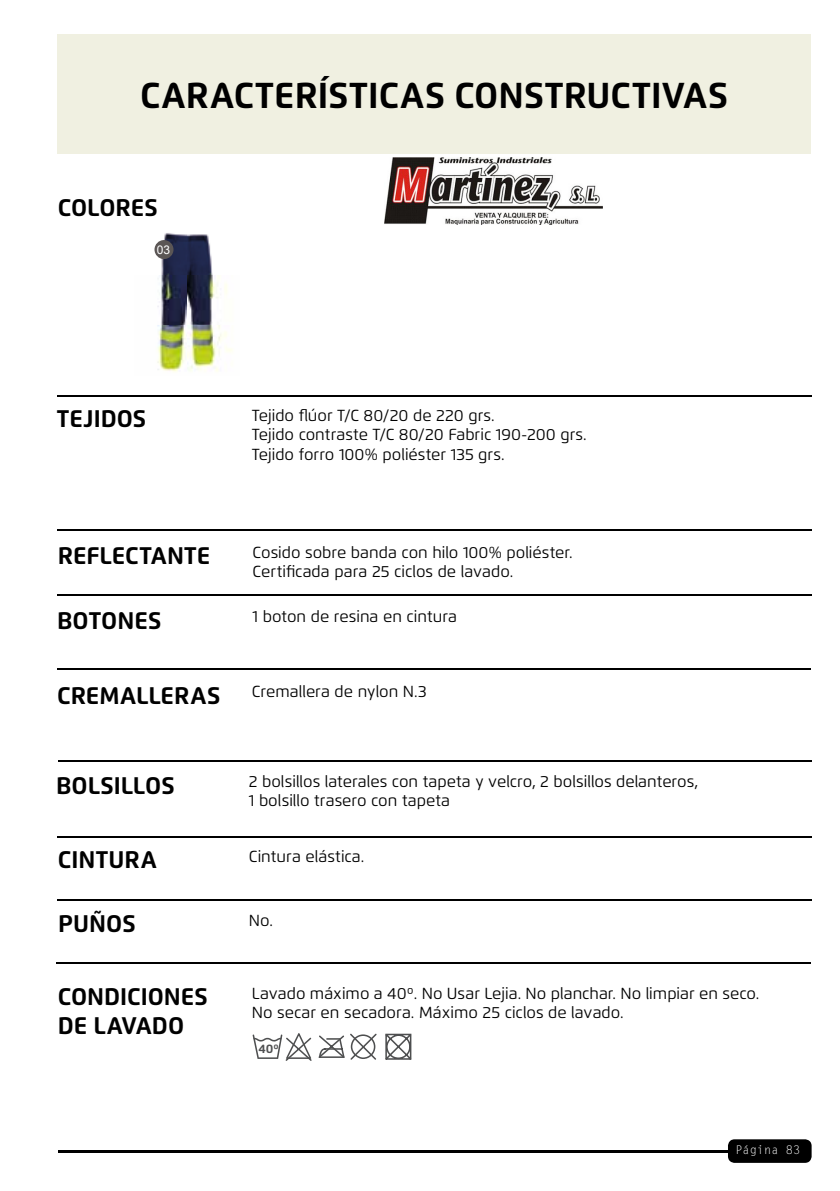
<style>
.page{position:relative;width:840px;height:1191px;background:#fff}
.page>*{position:absolute;margin:0;border:0;box-sizing:border-box;transform-origin:0 0}
.t1{font:700 36px "Flexo";letter-spacing:.01em;color:#000}
.t2{font:700 24px/28.8px "Flexo";color:#000}
.t3{font:16px/19.2px "Flexo";color:#000}
.t4{font:700 12.2px "Flexo";color:#4e4f50}
.t5{font:12px "Letter Gothic Std";color:#fff}
.t6{font:12px "Arial";color:#fff}
</style>
<div class="page">
<div style="left:57px;top:34px;width:753px;height:119px;background:#f0f0e1"></div>
<hr style="left:57px;top:836px;width:754px;height:1px;background:#000">
<hr style="left:57px;top:899px;width:754px;height:2px;background:#000">
<hr style="left:56px;top:962px;width:754px;height:2px;background:#000">
<hr style="left:58px;top:760px;width:753px;height:1px;background:#000">
<hr style="left:57px;top:668px;width:753px;height:2px;background:#000">
<hr style="left:57px;top:529px;width:754px;height:2px;background:#000">
<hr style="left:57px;top:595px;width:754px;height:1px;background:#000">
<hr style="left:57px;top:395px;width:754px;height:2px;background:#000">
<div style="left:727px;top:1139px;width:84px;height:23px;background:#000"></div>
<svg style="left:385px;top:1033px;width:26px;height:26px"></svg>
<svg style="left:318px;top:1035px;width:26px;height:23px"></svg>
<svg style="left:350px;top:1033px;width:26px;height:26px"></svg>
<svg style="left:252px;top:1033px;width:59px;height:28px"></svg>
<hr style="left:58px;top:1150px;width:671px;height:2px;background:#000">
<img style="left:157px;top:233px;width:76px;height:139px">
<div style="left:154px;top:240px;width:19px;height:19px;background:#5b5655;border-radius:50%"></div>
<img style="left:384px;top:158px;width:218px;height:66px">
<h1 class="t1" style="left:140px;top:73px;width:589px">CARACTERÍSTICAS CONSTRUCTIVAS</h1>
<h2 class="t2" style="left:58px;top:193px;width:101px">COLORES</h2>
<p class="t6" style="left:157px;top:241px;width:15px">03</p>
<h2 class="t2" style="left:57px;top:404px;width:91px">TEJIDOS</h2>
<p class="t3" style="left:252px;top:406px;width:336px">Tejido flúor T/C 80/20 de 220 grs.<br>Tejido contraste T/C 80/20 Fabric 190-200 grs.<br>Tejido forro 100% poliéster 135 grs.</p>
<h2 class="t2" style="left:58px;top:541px;width:154px">REFLECTANTE</h2>
<p class="t3" style="left:252px;top:542px;width:321px">Cosido sobre banda con hilo 100% poliéster.<br>Certificada para 25 ciclos de lavado.</p>
<h2 class="t2" style="left:57px;top:605px;width:106px">BOTONES</h2>
<p class="t3" style="left:252px;top:607px;width:206px">1 boton de resina en cintura</p>
<h2 class="t2" style="left:57px;top:680px;width:165px">CREMALLERAS</h2>
<p class="t3" style="left:252px;top:682px;width:176px">Cremallera de nylon N.3</p>
<h2 class="t2" style="left:56px;top:771px;width:120px">BOLSILLOS</h2>
<p class="t3" style="left:249px;top:772px;width:450px">2 bolsillos laterales con tapeta y velcro, 2 bolsillos delanteros,<br>1 bolsillo trasero con tapeta</p>
<h2 class="t2" style="left:58px;top:845px;width:100px">CINTURA</h2>
<p class="t3" style="left:249px;top:846px;width:117px">Cintura elástica.</p>
<h2 class="t2" style="left:58px;top:909px;width:79px">PUÑOS</h2>
<p class="t3" style="left:249px;top:910px;width:26px">No.</p>
<h2 class="t2" style="left:58px;top:982px;width:151px">CONDICIONES<br>DE LAVADO</h2>
<p class="t3" style="left:252px;top:983px;width:508px">Lavado máximo a 40º. No Usar Lejia. No planchar. No limpiar en seco.<br>No secar en secadora. Máximo 25 ciclos de lavado.</p>
<p class="t4" style="left:258px;top:1040px;width:22px">40º</p>
<p class="t5" style="left:735px;top:1142px;width:66px">Página 83</p>
</div>
